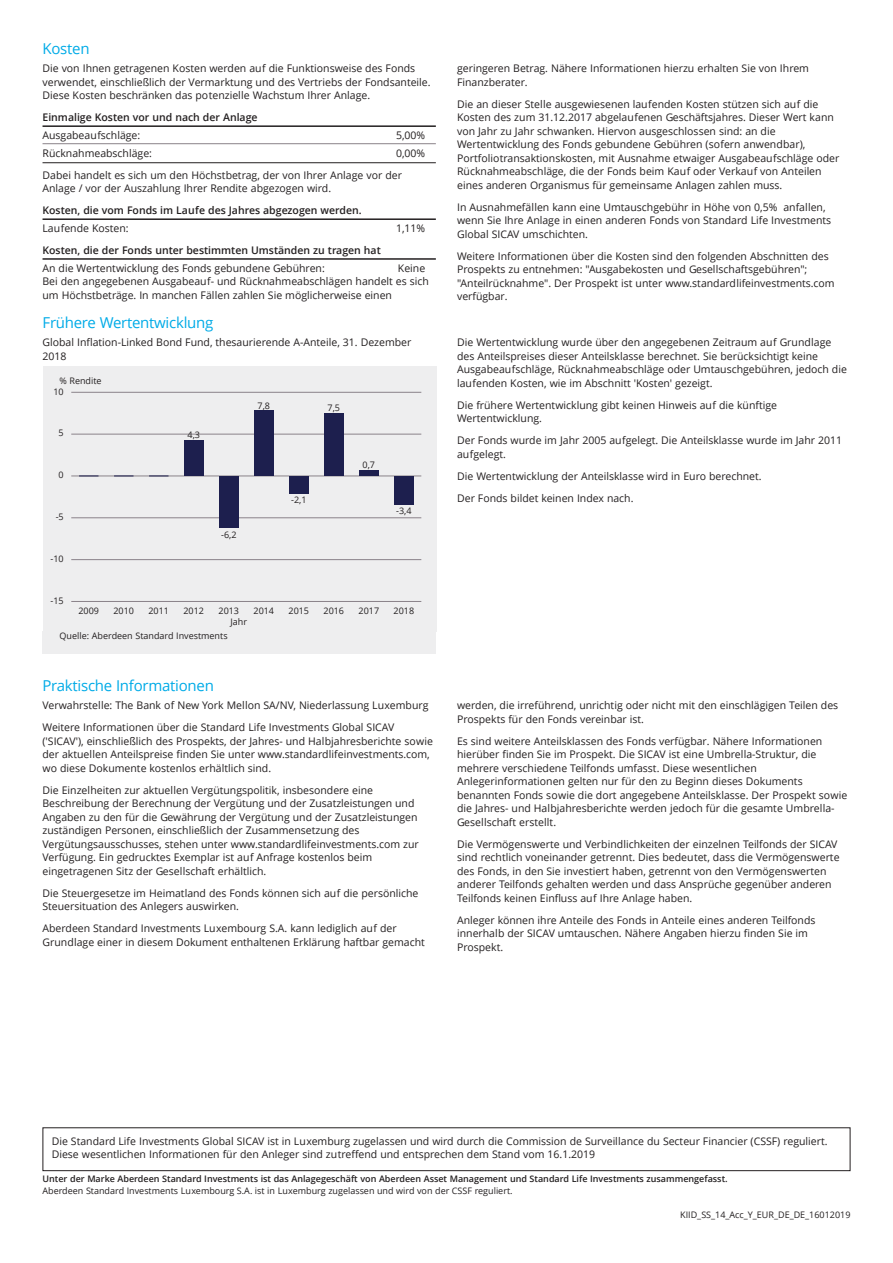
<style>
.page{position:relative;width:893px;height:1263px;background:#fff}
.page>*{position:absolute;margin:0;border:0;box-sizing:border-box;transform-origin:0 0}
.t1{font:15px "Open Sans";letter-spacing:-.015em;color:#00abe7}
.t2{font:10.5px/13.5px "Open Sans";color:#231f20}
.t3{font:600 10.5px "Open Sans";color:#231f20}
.t4{font:9px "Open Sans";color:#231f20}
.t5{font:600 9px "Open Sans";color:#231f20}
</style>
<div class="page">
<hr style="left:43px;top:125px;width:393px;height:2px;background:#231f20">
<hr style="left:43px;top:143px;width:393px;height:1px;background:#8a8289">
<hr style="left:43px;top:162px;width:393px;height:1px;background:#231f20">
<hr style="left:43px;top:218px;width:393px;height:2px;background:#231f20">
<hr style="left:43px;top:258px;width:393px;height:2px;background:#231f20">
<div style="left:43px;top:366px;width:393px;height:266px;background:#eeeeef"></div>
<hr style="left:71px;top:601px;width:350px;height:1px;background:#8a8289">
<hr style="left:71px;top:559px;width:350px;height:1px;background:#8a8289">
<hr style="left:71px;top:517px;width:350px;height:1px;background:#8a8289">
<hr style="left:71px;top:476px;width:350px;height:1px;background:#8a8289">
<hr style="left:71px;top:434px;width:350px;height:1px;background:#8a8289">
<hr style="left:71px;top:392px;width:350px;height:1px;background:#8a8289">
<svg style="left:79px;top:476px;width:19px;height:1px"></svg>
<svg style="left:114px;top:476px;width:20px;height:1px"></svg>
<svg style="left:149px;top:476px;width:20px;height:1px"></svg>
<div style="left:184px;top:440px;width:20px;height:36px;background:#1d1f4e"></div>
<div style="left:219px;top:476px;width:20px;height:52px;background:#1d1f4e"></div>
<div style="left:254px;top:411px;width:20px;height:65px;background:#1d1f4e"></div>
<div style="left:289px;top:476px;width:20px;height:17px;background:#1d1f4e"></div>
<div style="left:324px;top:413px;width:20px;height:63px;background:#1d1f4e"></div>
<div style="left:359px;top:470px;width:20px;height:6px;background:#1d1f4e"></div>
<div style="left:394px;top:476px;width:20px;height:28px;background:#1d1f4e"></div>
<div style="left:43px;top:632px;width:393px;height:22px;background:#eeeeef"></div>
<div style="left:43px;top:1127px;width:807px;height:44px;border:1px solid #231f20"></div>
<h1 class="t1" style="left:43px;top:38px;width:49px">Kosten</h1>
<p class="t2" style="left:43px;top:61px;width:390px">Die von Ihnen getragenen Kosten werden auf die Funktionsweise des Fonds verwendet, einschließlich der Vermarktung und des Vertriebs der Fondsanteile.<br>Diese Kosten beschränken das potenzielle Wachstum Ihrer Anlage.</p>
<p class="t3" style="left:43px;top:110px;width:217px">Einmalige Kosten vor und nach der Anlage</p>
<p class="t2" style="left:43px;top:128px;width:99px">Ausgabeaufschläge:</p>
<p class="t2" style="left:396px;top:128px;width:31px">5,00%</p>
<p class="t2" style="left:43px;top:146px;width:111px">Rücknahmeabschläge:</p>
<p class="t2" style="left:43px;top:142px;width:384px;line-height:22px;text-indent:353px">0,00%<br>Dabei handelt es sich um den Höchstbetrag, der von Ihrer Anlage vor der</p>
<p class="t2" style="left:43px;top:181px;width:290px">Anlage / vor der Auszahlung Ihrer Rendite abgezogen wird.</p>
<p class="t3" style="left:43px;top:203px;width:321px">Kosten, die vom Fonds im Laufe des Jahres abgezogen werden.</p>
<p class="t2" style="left:43px;top:221px;width:88px">Laufende Kosten:</p>
<p class="t2" style="left:396px;top:221px;width:31px">1,11%</p>
<p class="t3" style="left:43px;top:243px;width:340px">Kosten, die der Fonds unter bestimmten Umständen zu tragen hat</p>
<p class="t2" style="left:43px;top:261px;width:284px">An die Wertentwicklung des Fonds gebundene Gebühren:</p>
<p class="t2" style="left:43px;top:261px;width:388px;text-indent:355px">Keine<br>Bei den angegebenen Ausgabeauf- und Rücknahmeabschlägen handelt es sich um Höchstbeträge. In manchen Fällen zahlen Sie möglicherweise einen</p>
<h1 class="t1" style="left:43px;top:312px;width:172px">Frühere Wertentwicklung</h1>
<p class="t2" style="left:43px;top:335px;width:370px">Global Inflation-Linked Bond Fund, thesaurierende A-Anteile, 31. Dezember<br>2018</p>
<p class="t4" style="left:60px;top:375px;width:44px">% Rendite</p>
<p class="t4" style="left:53px;top:385px;width:12px">10</p>
<p class="t4" style="left:59px;top:427px;width:7px">5</p>
<p class="t4" style="left:59px;top:469px;width:7px">0</p>
<p class="t4" style="left:56px;top:510px;width:10px">-5</p>
<p class="t4" style="left:51px;top:552px;width:15px">-10</p>
<p class="t4" style="left:51px;top:594px;width:15px">-15</p>
<p class="t4" style="left:188px;top:428px;width:14px">4,3</p>
<p class="t4" style="left:258px;top:399px;width:14px">7,8</p>
<p class="t4" style="left:221px;top:528px;width:17px">-6,2</p>
<p class="t4" style="left:291px;top:494px;width:17px">-2,1</p>
<p class="t4" style="left:328px;top:401px;width:14px">7,5</p>
<p class="t4" style="left:363px;top:458px;width:14px">0,7</p>
<p class="t4" style="left:396px;top:505px;width:17px">-3,4</p>
<p class="t4" style="left:78px;top:605px;width:22px">2009</p>
<p class="t4" style="left:113px;top:605px;width:22px">2010</p>
<p class="t4" style="left:148px;top:605px;width:22px">2011</p>
<p class="t4" style="left:184px;top:605px;width:22px">2012</p>
<p class="t4" style="left:219px;top:605px;width:22px">2013</p>
<p class="t4" style="left:254px;top:605px;width:22px">2014</p>
<p class="t4" style="left:289px;top:605px;width:22px">2015</p>
<p class="t4" style="left:324px;top:605px;width:22px">2016</p>
<p class="t4" style="left:359px;top:605px;width:22px">2017</p>
<p class="t4" style="left:394px;top:605px;width:22px">2018</p>
<p class="t4" style="left:230px;top:615px;width:18px">Jahr</p>
<p class="t4" style="left:60px;top:629px;width:170px">Quelle: Aberdeen Standard Investments</p>
<h1 class="t1" style="left:43px;top:675px;width:173px">Praktische Informationen</h1>
<p class="t2" style="left:43px;top:694px;width:387px;line-height:22px">Verwahrstelle: The Bank of New York Mellon SA/NV, Niederlassung Luxemburg<br>Weitere Informationen über die Standard Life Investments Global SICAV</p>
<p class="t2" style="left:43px;top:734px;width:392px">('SICAV'), einschließlich des Prospekts, der Jahres- und Halbjahresberichte sowie der aktuellen Anteilspreise finden Sie unter www.standardlifeinvestments.com, wo diese Dokumente kostenlos erhältlich sind.</p>
<p class="t2" style="left:43px;top:783px;width:378px">Die Einzelheiten zur aktuellen Vergütungspolitik, insbesondere eine Beschreibung der Berechnung der Vergütung und der Zusatzleistungen und Angaben zu den für die Gewährung der Vergütung und der Zusatzleistungen zuständigen Personen, einschließlich der Zusammensetzung des Vergütungsausschusses, stehen unter www.standardlifeinvestments.com zur Verfügung. Ein gedrucktes Exemplar ist auf Anfrage kostenlos beim eingetragenen Sitz der Gesellschaft erhältlich.</p>
<p class="t2" style="left:43px;top:886px;width:377px">Die Steuergesetze im Heimatland des Fonds können sich auf die persönliche<br>Steuersituation des Anlegers auswirken.</p>
<p class="t2" style="left:43px;top:921px;width:384px">Aberdeen Standard Investments Luxembourg S.A. kann lediglich auf der<br>Grundlage einer in diesem Dokument enthaltenen Erklärung haftbar gemacht</p>
<p class="t2" style="left:457px;top:61px;width:353px">geringeren Betrag. Nähere Informationen hierzu erhalten Sie von Ihrem<br>Finanzberater.</p>
<p class="t2" style="left:457px;top:97px;width:384px">Die an dieser Stelle ausgewiesenen laufenden Kosten stützen sich auf die Kosten des zum 31.12.2017 abgelaufenen Geschäftsjahres. Dieser Wert kann von Jahr zu Jahr schwanken. Hiervon ausgeschlossen sind: an die Wertentwicklung des Fonds gebundene Gebühren (sofern anwendbar), Portfoliotransaktionskosten, mit Ausnahme etwaiger Ausgabeaufschläge oder Rücknahmeabschläge, die der Fonds beim Kauf oder Verkauf von Anteilen eines anderen Organismus für gemeinsame Anlagen zahlen muss.</p>
<p class="t2" style="left:457px;top:200px;width:376px">In Ausnahmefällen kann eine Umtauschgebühr in Höhe von 0,5% anfallen, wenn Sie Ihre Anlage in einen anderen Fonds von Standard Life Investments<br>Global SICAV umschichten.</p>
<p class="t2" style="left:457px;top:249px;width:379px">Weitere Informationen über die Kosten sind den folgenden Abschnitten des Prospekts zu entnehmen: "Ausgabekosten und Gesellschaftsgebühren"; "Anteilrücknahme". Der Prospekt ist unter www.standardlifeinvestments.com verfügbar.</p>
<p class="t2" style="left:457px;top:335px;width:391px">Die Wertentwicklung wurde über den angegebenen Zeitraum auf Grundlage des Anteilspreises dieser Anteilsklasse berechnet. Sie berücksichtigt keine Ausgabeaufschläge, Rücknahmeabschläge oder Umtauschgebühren, jedoch die laufenden Kosten, wie im Abschnitt 'Kosten' gezeigt.</p>
<p class="t2" style="left:457px;top:398px;width:321px">Die frühere Wertentwicklung gibt keinen Hinweis auf die künftige<br>Wertentwicklung.</p>
<p class="t2" style="left:457px;top:433px;width:387px">Der Fonds wurde im Jahr 2005 aufgelegt. Die Anteilsklasse wurde im Jahr 2011 aufgelegt.</p>
<p class="t2" style="left:457px;top:464px;width:306px;line-height:22px">Die Wertentwicklung der Anteilsklasse wird in Euro berechnet.<br>Der Fonds bildet keinen Index nach.</p>
<p class="t2" style="left:457px;top:698px;width:383px">werden, die irreführend, unrichtig oder nicht mit den einschlägigen Teilen des<br>Prospekts für den Fonds vereinbar ist.</p>
<p class="t2" style="left:457px;top:734px;width:392px">Es sind weitere Anteilsklassen des Fonds verfügbar. Nähere Informationen hierüber finden Sie im Prospekt. Die SICAV ist eine Umbrella-Struktur, die mehrere verschiedene Teilfonds umfasst. Diese wesentlichen Anlegerinformationen gelten nur für den zu Beginn dieses Dokuments benannten Fonds sowie die dort angegebene Anteilsklasse. Der Prospekt sowie die Jahres- und Halbjahresberichte werden jedoch für die gesamte Umbrella-Gesellschaft erstellt.</p>
<p class="t2" style="left:457px;top:837px;width:384px">Die Vermögenswerte und Verbindlichkeiten der einzelnen Teilfonds der SICAV sind rechtlich voneinander getrennt. Dies bedeutet, dass die Vermögenswerte des Fonds, in den Sie investiert haben, getrennt von den Vermögenswerten anderer Teilfonds gehalten werden und dass Ansprüche gegenüber anderen Teilfonds keinen Einfluss auf Ihre Anlage haben.</p>
<p class="t2" style="left:457px;top:913px;width:360px">Anleger können ihre Anteile des Fonds in Anteile eines anderen Teilfonds innerhalb der SICAV umtauschen. Nähere Angaben hierzu finden Sie im<br>Prospekt.</p>
<p class="t2" style="left:52px;top:1134px;width:777px">Die Standard Life Investments Global SICAV ist in Luxemburg zugelassen und wird durch die Commission de Surveillance du Secteur Financier (CSSF) reguliert.<br>Diese wesentlichen Informationen für den Anleger sind zutreffend und entsprechen dem Stand vom 16.1.2019</p>
<p class="t5" style="left:43px;top:1172px;width:687px">Unter der Marke Aberdeen Standard Investments ist das Anlagegeschäft von Aberdeen Asset Management und Standard Life Investments zusammengefasst.</p>
<p class="t4" style="left:43px;top:1184px;width:472px">Aberdeen Standard Investments Luxembourg S.A. ist in Luxemburg zugelassen und wird von der CSSF reguliert.</p>
<p class="t4" style="left:680px;top:1208px;width:172px">KIID_SS_14_Acc_Y_EUR_DE_DE_16012019</p>
</div>
